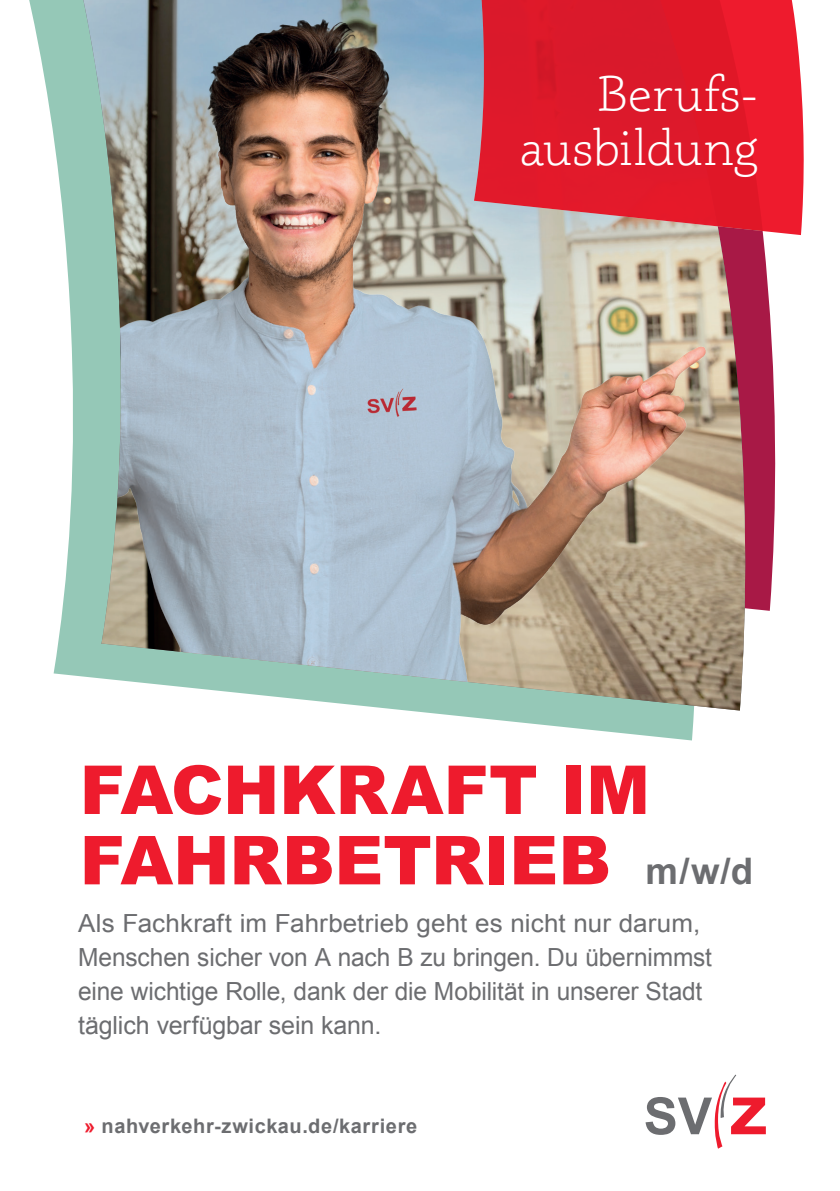
<style>
.page{position:relative;width:840px;height:1191px;background:#fff}
.page>*{position:absolute;margin:0;border:0;box-sizing:border-box;transform-origin:0 0}
.t1{font:900 67.6px/70.4px "Arial";color:#ee1b2d}
.t2{font:300 50.6px/53.4px "Phoreus Cherokee";letter-spacing:-.015em;color:#fff;text-align:right}
.t3{font:700 36.6px "Arial";color:#6c6d70}
.t4{font:25px/34px "Arial";letter-spacing:-.005em;color:#6c6d70;scale:1.04 1}
.t5{font:700 20px "Arial";letter-spacing:.03em;color:#6c6d70}
.s1{color:#ee1b2d}
</style>
<div class="page">
<svg style="left:645px;top:1074px;width:120px;height:74px"></svg>
<svg style="left:748px;top:235px;width:28px;height:376px;background:#b3365d"></svg>
<svg style="left:403px;top:710px;width:291px;height:30px"></svg>
<svg style="left:29px;top:0;width:54px;height:677px"></svg>
<img style="left:279px;top:235px;width:469px;height:475px">
<svg style="left:730px;top:0;width:74px;height:235px;background:#eb2334"></svg>
<img style="left:83px;top:0;width:647px;height:697px">
<h2 class="t2" style="left:519px;top:67px;width:240px">Berufs&shy;ausbildung</h2>
<h1 class="t1" style="left:80px;top:752px;width:571px">FACHKRAFT IM<br>FAHRBETRIEB</h1>
<h3 class="t3" style="left:645px;top:847px;width:109px">m/w/d</h3>
<p class="t4" style="left:78px;top:906px;width:610px">Als Fachkraft im Fahrbetrieb geht es nicht nur darum, Menschen sicher von A nach B zu bringen. Du übernimmst eine wichtige Rolle, dank der die Mobilität in unserer Stadt täglich verfügbar sein kann.</p>
<p class="t5" style="left:84px;top:1113px;width:334px"><span class="s1">»</span> nahverkehr-zwickau.de/karriere</p>
</div>
